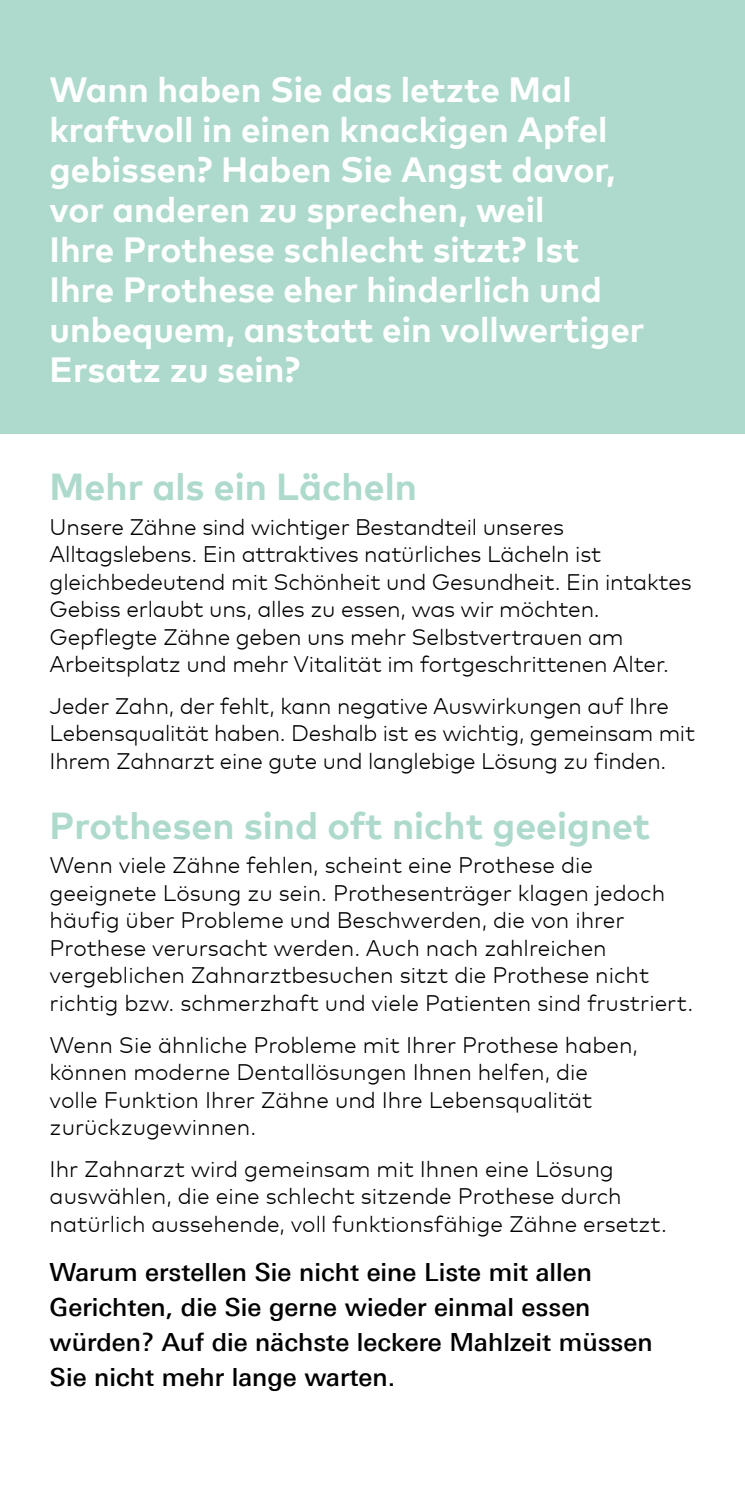
<style>
.page{position:relative;width:745px;height:1489px;background:#fff}
.page>*{position:absolute;margin:0;border:0;box-sizing:border-box;transform-origin:0 0}
.t1{font:700 37.5px "Mark Pro";color:#aedacd}
.t2{font:700 35px/40px "Mark Pro";color:#fff}
.t3{font:500 25px/35px "Linotype Univers 530";color:#000}
.t4{font:300 22.5px/27.5px "Mark Pro";letter-spacing:-.005em;color:#000}
</style>
<div class="page">
<div style="left:0;top:0;width:744px;height:433px;background:#aedacd"></div>
<p class="t2" style="left:50px;top:67px;width:596px">Wann haben Sie das letzte Mal kraftvoll in einen knackigen Apfel gebissen? Haben Sie Angst davor, vor anderen zu sprechen, weil<br>Ihre Prothese schlecht sitzt? Ist<br>Ihre Prothese eher hinderlich und unbequem, anstatt ein vollwertiger<br>Ersatz zu sein?</p>
<h1 class="t1" style="left:50px;top:458px;width:368px">Mehr als ein Lächeln</h1>
<p class="t4" style="left:50px;top:511px;width:643px">Unsere Zähne sind wichtiger Bestandteil unseres Alltagslebens. Ein attraktives natürliches Lächeln ist gleichbedeutend mit Schönheit und Gesundheit. Ein intaktes Gebiss erlaubt uns, alles zu essen, was wir möchten.<br>Gepflegte Zähne geben uns mehr Selbstvertrauen am Arbeitsplatz und mehr Vitalität im fortgeschrittenen Alter.</p>
<p class="t4" style="left:50px;top:690px;width:646px">Jeder Zahn, der fehlt, kann negative Auswirkungen auf Ihre<br>Lebensqualität haben. Deshalb ist es wichtig, gemeinsam mit<br>Ihrem Zahnarzt eine gute und langlebige Lösung zu finden.</p>
<h1 class="t1" style="left:50px;top:797px;width:602px">Prothesen sind oft nicht geeignet</h1>
<p class="t4" style="left:50px;top:849px;width:644px">Wenn viele Zähne fehlen, scheint eine Prothese die geeignete Lösung zu sein. Prothesenträger klagen jedoch häufig über Probleme und Beschwerden, die von ihrer Prothese verursacht werden. Auch nach zahlreichen vergeblichen Zahnarztbesuchen sitzt die Prothese nicht richtig bzw. schmerzhaft und viele Patienten sind frustriert.</p>
<p class="t4" style="left:50px;top:1029px;width:589px">Wenn Sie ähnliche Probleme mit Ihrer Prothese haben, können moderne Dentallösungen Ihnen helfen, die volle Funktion Ihrer Zähne und Ihre Lebensqualität zurückzugewinnen.</p>
<p class="t4" style="left:50px;top:1153px;width:618px">Ihr Zahnarzt wird gemeinsam mit Ihnen eine Lösung auswählen, die eine schlecht sitzende Prothese durch natürlich aussehende, voll funktionsfähige Zähne ersetzt.</p>
<p class="t3" style="left:50px;top:1254px;width:604px">Warum erstellen Sie nicht eine Liste mit allen Gerichten, die Sie gerne wieder einmal essen würden? Auf die nächste leckere Mahlzeit müssen Sie nicht mehr lange warten.</p>
</div>
